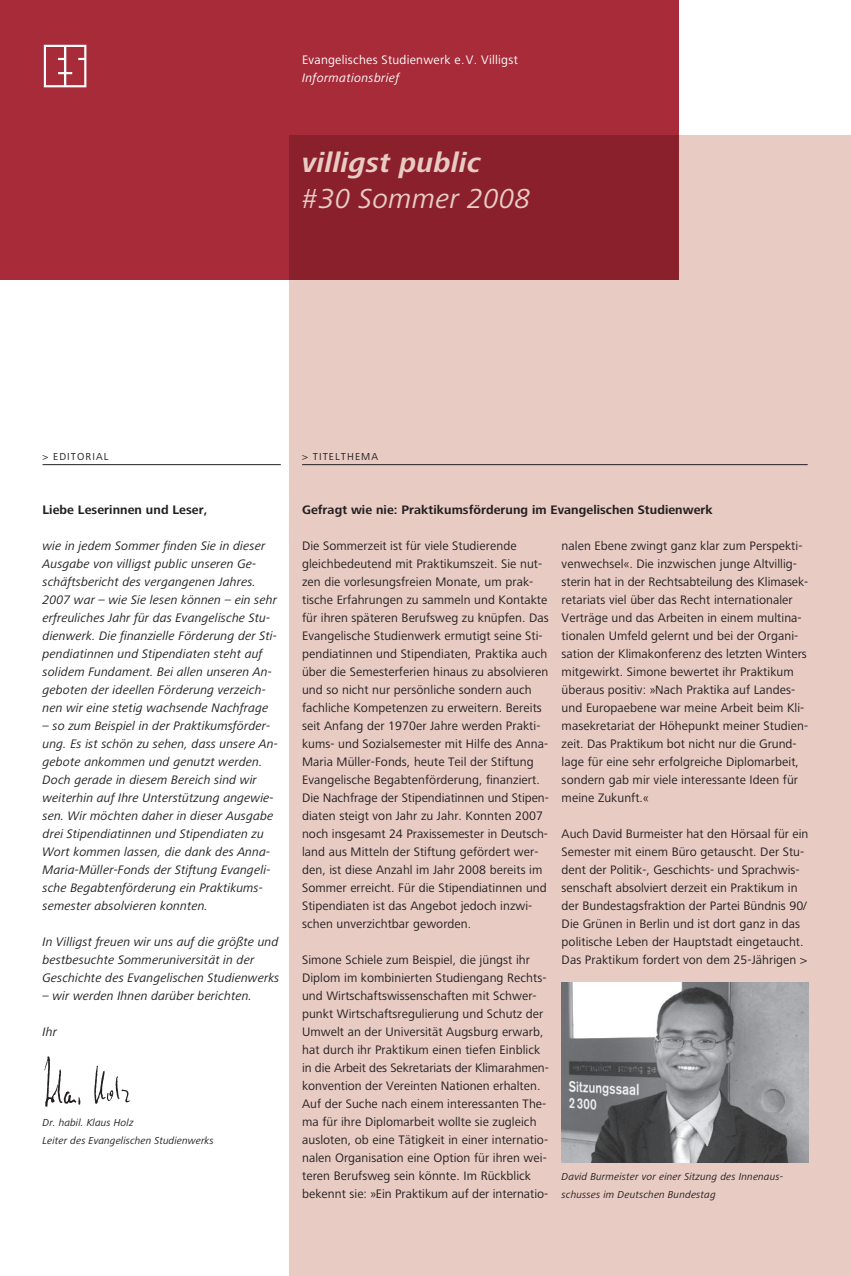
<style>
.page{position:relative;width:851px;height:1276px;background:#fff}
.page>*{position:absolute;margin:0;border:0;box-sizing:border-box;transform-origin:0 0}
.t1{font:italic 700 28.5px "Frutiger Next LT";letter-spacing:.01em;color:#e8ccc4}
.t2{font:italic 28.5px "Frutiger Next LT";letter-spacing:.01em;color:#e8ccc4}
.t3{font:12.75px/18px "Frutiger Next LT";letter-spacing:.005em;color:#231f20}
.t4{font:italic 12.75px/18px "Frutiger Next LT";letter-spacing:.005em;color:#231f20}
.t5{font:700 12.75px "Frutiger Next LT";letter-spacing:.005em;color:#231f20}
.t6{font:12.75px "Frutiger Next LT";letter-spacing:.02em;color:#fff}
.t7{font:italic 12.75px "Frutiger Next LT";letter-spacing:.02em;color:#fff}
.t8{font:italic 10.5px/18px "Frutiger Next LT";letter-spacing:.01em;color:#231f20}
.t9{font:10.5px "Frutiger Next LT";color:#231f20}
</style>
<div class="page">
<img style="left:44px;top:1056px;width:87px;height:51px">
<div style="left:289px;top:136px;width:561px;height:1140px;background:#e8ccc4"></div>
<div style="left:0;top:0;width:678px;height:280px;background:#a72b39"></div>
<div style="left:44px;top:45px;width:42px;height:42px;border:2px solid #fff"></div>
<hr style="left:64px;top:46px;width:2px;height:40px;background:#fff">
<svg style="left:58px;top:72px;width:14px;height:2px"></svg>
<svg style="left:58px;top:58px;width:6px;height:2px"></svg>
<svg style="left:78px;top:58px;width:7px;height:2px"></svg>
<hr style="left:43px;top:464px;width:238px;height:1px;background:#231f20">
<hr style="left:302px;top:464px;width:505px;height:1px;background:#231f20">
<div style="left:289px;top:136px;width:389px;height:144px;background:#8a202b"></div>
<img style="left:561px;top:982px;width:247px;height:180px">
<p class="t6" style="left:302px;top:52px;width:217px">Evangelisches Studienwerk e. V. Villigst</p>
<p class="t7" style="left:302px;top:71px;width:99px">Informationsbrief</p>
<h1 class="t1" style="left:302px;top:146px;width:180px">villigst public</h1>
<h1 class="t2" style="left:302px;top:183px;width:230px">#30 Sommer 2008</h1>
<p class="t9" style="left:43px;top:450px;width:18px">&gt; editoria</p>
<p class="t9" style="left:104px;top:450px;width:6px">l</p>
<p class="t5" style="left:43px;top:502px;width:166px">Liebe Leserinnen und Leser,</p>
<p class="t4" style="left:43px;top:537px;width:236px">wie in jedem Sommer finden Sie in dieser Ausgabe von villigst public unseren Ge&shy;schäftsbericht des vergangenen Jahres.<br>2007 war – wie Sie lesen können – ein sehr erfreuliches Jahr für das Evangelische Stu&shy;dienwerk. Die finanzielle Förderung der Sti&shy;pendiatinnen und Stipendiaten steht auf solidem Fundament. Bei allen unseren An&shy;geboten der ideellen Förderung verzeich&shy;nen wir eine stetig wachsende Nachfrage</p>
<p class="t4" style="left:43px;top:717px;width:237px">– so zum Beispiel in der Praktikumsförder&shy;ung. Es ist schön zu sehen, dass unsere An&shy;gebote ankommen und genutzt werden.<br>Doch gerade in diesem Bereich sind wir weiterhin auf Ihre Unterstützung angewie&shy;sen. Wir möchten daher in dieser Ausgabe drei Stipendiatinnen und Stipendiaten zu Wort kommen lassen, die dank des Anna-Maria-Müller-Fonds der Stiftung Evangeli&shy;sche Begabtenförderung ein Praktikums&shy;semester absolvieren konnten.</p>
<p class="t4" style="left:43px;top:933px;width:238px">In Villigst freuen wir uns auf die größte und bestbesuchte Sommeruniversität in der<br>Geschichte des Evangelischen Studienwerks</p>
<p class="t4" style="left:43px;top:987px;width:211px">– wir werden Ihnen darüber berichten.</p>
<p class="t4" style="left:43px;top:1023px;width:16px">Ihr</p>
<p class="t8" style="left:43px;top:1113px;width:173px">Dr. habil. Klaus Holz<br>Leiter des Evangelischen Studienwerks</p>
<p class="t9" style="left:302px;top:450px;width:48px">&gt; Tite lthema</p>
<p class="t5" style="left:302px;top:502px;width:412px">Gefragt wie nie: Praktikumsförderung im Evangelischen Studienwerk</p>
<p class="t3" style="left:302px;top:537px;width:248px">Die Sommerzeit ist für viele Studierende gleichbedeutend mit Praktikumszeit. Sie nut&shy;zen die vorlesungsfreien Monate, um prak&shy;tische Erfahrungen zu sammeln und Kontakte für ihren späteren Berufsweg zu knüpfen. Das Evangelische Studienwerk ermutigt seine Sti&shy;pendiatinnen und Stipendiaten, Praktika auch über die Semesterferien hinaus zu absolvieren und so nicht nur persönliche sondern auch fachliche Kompetenzen zu erweitern. Bereits seit Anfang der 1970er Jahre werden Prakti&shy;kums- und Sozialsemester mit Hilfe des Anna-Maria Müller-Fonds, heute Teil der Stiftung Evangelische Begabtenförderung, finanziert.<br>Die Nachfrage der Stipendiatinnen und Stipen&shy;diaten steigt von Jahr zu Jahr. Konnten 2007 noch insgesamt 24 Praxissemester in Deutsch&shy;land aus Mitteln der Stiftung gefördert wer&shy;den, ist diese Anzahl im Jahr 2008 bereits im Sommer erreicht. Für die Stipendiatinnen und Stipendiaten ist das Angebot jedoch inzwi&shy;schen unverzichtbar geworden.</p>
<p class="t3" style="left:302px;top:951px;width:248px">Simone Schiele zum Beispiel, die jüngst ihr Diplom im kombinierten Studiengang Rechts&shy;und Wirtschaftswissenschaften mit Schwer&shy;punkt Wirtschaftsregulierung und Schutz der Umwelt an der Universität Augsburg erwarb, hat durch ihr Praktikum einen tiefen Einblick in die Arbeit des Sekretariats der Klimarahmen&shy;konvention der Vereinten Nationen erhalten.<br>Auf der Suche nach einem interessanten The&shy;ma für ihre Diplomarbeit wollte sie zugleich ausloten, ob eine Tätigkeit in einer internatio&shy;nalen Organisation eine Option für ihren wei&shy;teren Berufsweg sein könnte. Im Rückblick bekennt sie: »Ein Praktikum auf der internatio-</p>
<p class="t3" style="left:561px;top:537px;width:248px">nalen Ebene zwingt ganz klar zum Perspekti&shy;venwechsel«. Die inzwischen junge Altvillig&shy;sterin hat in der Rechtsabteilung des Klimasek&shy;retariats viel über das Recht internationaler Verträge und das Arbeiten in einem multina&shy;tionalen Umfeld gelernt und bei der Organi&shy;sation der Klimakonferenz des letzten Winters mitgewirkt. Simone bewertet ihr Praktikum überaus positiv: »Nach Praktika auf Landes&shy;und Europaebene war meine Arbeit beim Kli&shy;masekretariat der Höhepunkt meiner Studien&shy;zeit. Das Praktikum bot nicht nur die Grund-- lage für eine sehr erfolgreiche Diplomarbeit, sondern gab mir viele interessante Ideen für meine Zukunft.«</p>
<p class="t3" style="left:561px;top:825px;width:248px">Auch David Burmeister hat den Hörsaal für ein Semester mit einem Büro getauscht. Der Stu&shy;dent der Politik-, Geschichts- und Sprachwis&shy;senschaft absolviert derzeit ein Praktikum in der Bundestagsfraktion der Partei Bündnis 90/ Die Grünen in Berlin und ist dort ganz in das politische Leben der Hauptstadt eingetaucht.<br>Das Praktikum fordert von dem 25---Jährigen &gt;</p>
<p class="t8" style="left:561px;top:1167px;width:223px">David Burmeister vor einer Sitzung des Innenaus&shy;schusses im Deutschen Bundestag</p>
</div>
